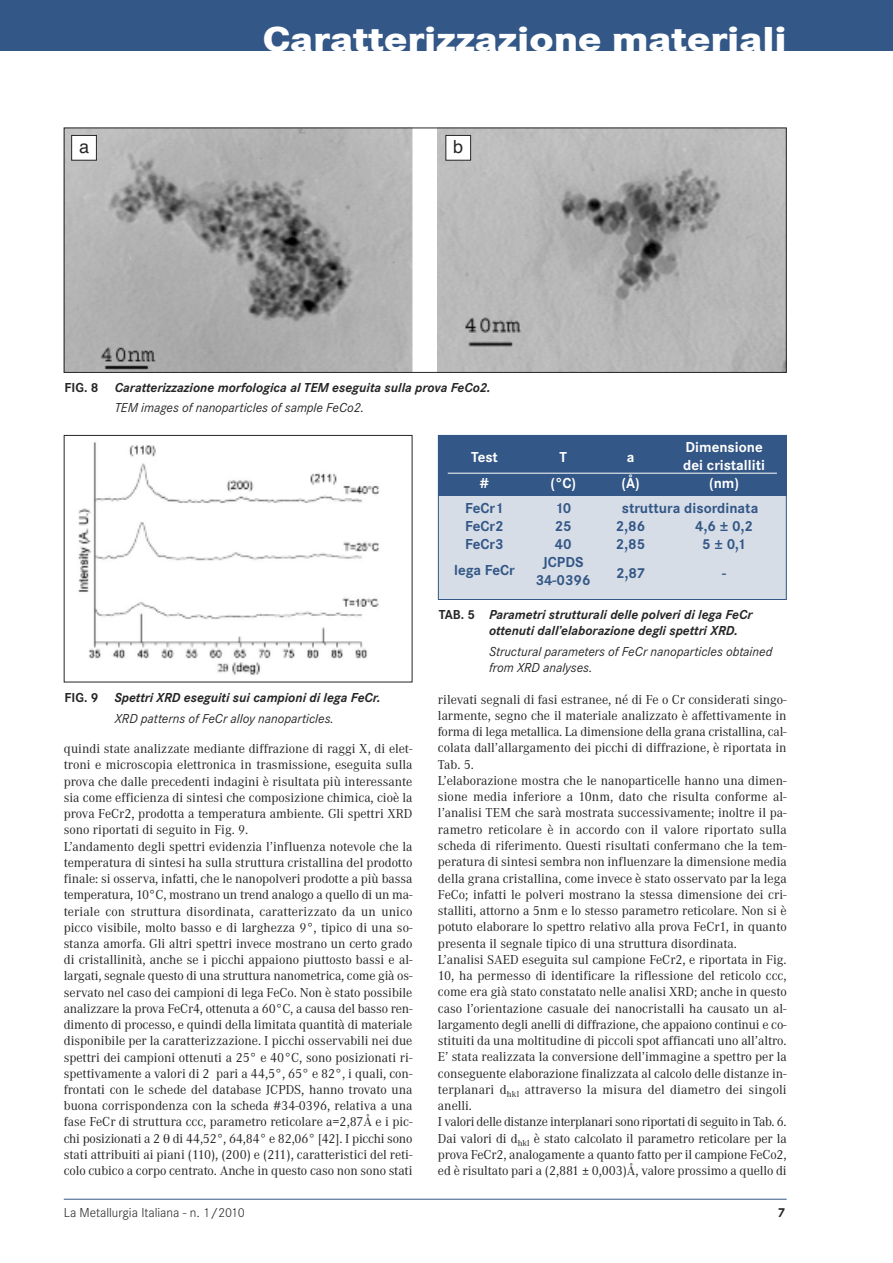
<style>
.page{position:relative;width:893px;height:1263px;background:#fff}
.page>*{position:absolute;margin:0;border:0;box-sizing:border-box;transform-origin:0 0}
.t1{font:800 36px "Corporate S";color:#fff;scale:1.14 1}
.t2{font:18px "Helvetica";color:#272627}
.t3{font:700 15px/18px "Corporate S";color:#335786;text-align:center}
.t4{font:700 15px/18px "Corporate S";color:#fff}
.t5{font:13.5px/16.2px "Corporate A";color:#272627}
.t6{font:italic 700 13.5px/20.4px "Corporate S";color:#272627}
.t7{font:italic 13.5px/16.2px "Corporate S";color:#272627}
.t8{font:300 13.5px "Corporate S";color:#272627}
.t9{font:700 13.5px "Corporate S";color:#272627}
.s1{font-style:normal}
.s2{font-weight:400}
</style>
<div class="page">
<div style="left:438px;top:497px;width:349px;height:102px;background:#d6dde7"></div>
<div style="left:438px;top:435px;width:349px;height:61px;background:#335786"></div>
<div style="left:0;top:0;width:893px;height:51px;background:#335786"></div>
<hr style="left:64px;top:1199px;width:723px;height:1px;background:#335786">
<img style="left:66px;top:130px;width:346px;height:241px">
<img style="left:438px;top:130px;width:347px;height:241px">
<div style="left:64px;top:128px;width:723px;height:245px;border:1px solid #272627"></div>
<img style="left:78px;top:442px;width:302px;height:233px">
<div style="left:438px;top:435px;width:349px;height:165px;border:1px solid #335786"></div>
<hr style="left:448px;top:473px;width:329px;height:1px;background:#fff">
<div style="left:72px;top:135px;width:24px;height:25px;background:#fff"></div>
<div style="left:71px;top:135px;width:26px;height:26px;border:1px solid #272627"></div>
<div style="left:446px;top:135px;width:25px;height:25px;background:#fff"></div>
<div style="left:445px;top:135px;width:26px;height:26px;border:1px solid #272627"></div>
<h1 class="t1" style="left:263px;top:18px;width:461px">Caratterizzazione materiali</h1>
<h2 class="t2" style="left:79px;top:136px;width:12px">a</h2>
<h2 class="t2" style="left:453px;top:136px;width:12px">b</h2>
<p class="t6" style="left:115px;top:377px;width:377px;text-indent:-50px"><span class="s1">FIG. 8</span> Caratterizzazione morfologica al TEM eseguita sulla prova FeCo2.<br><span class="s2">TEM images of nanoparticles of sample FeCo2.</span></p>
<p class="t4" style="left:471px;top:448px;width:28px">Test</p>
<p class="t4" style="left:559px;top:448px;width:9px">T</p>
<p class="t4" style="left:627px;top:448px;width:9px">a</p>
<p class="t4" style="left:683px;top:438px;width:83px">Dimensione dei cristalliti</p>
<p class="t6" style="left:65px;top:687px;width:318px;text-align:center"><span class="s1">FIG. 9</span> Spettri XRD eseguiti sui campioni di lega FeCr.<br><span class="s2">XRD patterns of FeCr alloy nanoparticles.</span></p>
<p class="t5" style="left:64px;top:740px;width:350px">quindi state analizzate mediante diffrazione di raggi X, di elet&shy;troni e microscopia elettronica in trasmissione, eseguita sulla prova che dalle precedenti indagini è risultata più interessante sia come efficienza di sintesi che composizione chimica, cioè la prova FeCr2, prodotta a temperatura ambiente. Gli spettri XRD sono riportati di seguito in Fig. 9.<br>L’andamento degli spettri evidenzia l’influenza notevole che la temperatura di sintesi ha sulla struttura cristallina del prodotto finale: si osserva, infatti, che le nanopolveri prodotte a più bassa temperatura, 10°C, mostrano un trend analogo a quello di un ma&shy;teriale con struttura disordinata, caratterizzato da un unico picco visibile, molto basso e di larghezza 9°, tipico di una so&shy;stanza amorfa. Gli altri spettri invece mostrano un certo grado di cristallinità, anche se i picchi appaiono piuttosto bassi e al&shy;largati, segnale questo di una struttura nanometrica, come già os&shy;servato nel caso dei campioni di lega FeCo. Non è stato possibile analizzare la prova FeCr4, ottenuta a 60°C, a causa del basso ren&shy;dimento di processo, e quindi della limitata quantità di materiale disponibile per la caratterizzazione. I picchi osservabili nei due spettri dei campioni ottenuti a 25° e 40°C, sono posizionati ri&shy;spettivamente a valori di 2 pari a 44,5°, 65° e 82°, i quali, con&shy;frontati con le schede del database JCPDS, hanno trovato una buona corrispondenza con la scheda #34-0396, relativa a una fase FeCr di struttura ccc, parametro reticolare a=2,87Å e i pic&shy;chi posizionati a 2 di 44,52°, 64,84° e 82,06° [42]. I picchi sono stati attribuiti ai piani (110), (200) e (211), caratteristici del reti&shy;colo cubico a corpo centrato. Anche in questo caso non sono stati</p>
<p class="t4" style="left:480px;top:474px;width:10px">#</p>
<p class="t4" style="left:550px;top:474px;width:27px">(°C)</p>
<p class="t4" style="left:621px;top:474px;width:20px">(Å)</p>
<p class="t4" style="left:709px;top:474px;width:31px">(nm)</p>
<p class="t3" style="left:465px;top:499px;width:40px">FeCr1</p>
<p class="t3" style="left:555px;top:499px;width:18px">10</p>
<p class="t3" style="left:622px;top:499px;width:138px">struttura disordinata</p>
<p class="t3" style="left:465px;top:517px;width:40px">FeCr2</p>
<p class="t3" style="left:555px;top:517px;width:19px">25</p>
<p class="t3" style="left:616px;top:517px;width:31px">2,86</p>
<p class="t3" style="left:695px;top:517px;width:59px">4,6 ± 0,2</p>
<p class="t3" style="left:465px;top:535px;width:40px">FeCr3</p>
<p class="t3" style="left:555px;top:535px;width:19px">40</p>
<p class="t3" style="left:616px;top:535px;width:31px">2,85</p>
<p class="t3" style="left:702px;top:535px;width:45px">5 ± 0,1</p>
<p class="t3" style="left:454px;top:560px;width:62px">lega FeCr</p>
<p class="t3" style="left:536px;top:553px;width:56px">JCPDS<br>34-0396</p>
<p class="t3" style="left:616px;top:563px;width:30px">2,87</p>
<p class="t3" style="left:722px;top:563px;width:5px">-</p>
<p class="t6" style="left:489px;top:606px;width:265px;line-height:16.2px;text-indent:-50px"><span class="s1">TAB. 5</span> Parametri strutturali delle polveri di lega FeCr ottenuti dall’elaborazione degli spettri XRD.</p>
<p class="t7" style="left:489px;top:643px;width:285px">Structural parameters of FeCr nanoparticles obtained from XRD analyses.</p>
<p class="t5" style="left:438px;top:691px;width:350px">rilevati segnali di fasi estranee, né di Fe o Cr considerati singo&shy;larmente, segno che il materiale analizzato è affettivamente in forma di lega metallica. La dimensione della grana cristallina, cal&shy;colata dall’allargamento dei picchi di diffrazione, è riportata in Tab. 5.<br>L’elaborazione mostra che le nanoparticelle hanno una dimen&shy;sione media inferiore a 10nm, dato che risulta conforme al&shy;l’analisi TEM che sarà mostrata successivamente; inoltre il pa&shy;rametro reticolare è in accordo con il valore riportato sulla scheda di riferimento. Questi risultati confermano che la tem&shy;peratura di sintesi sembra non influenzare la dimensione media della grana cristallina, come invece è stato osservato par la lega FeCo; infatti le polveri mostrano la stessa dimensione dei cri&shy;stalliti, attorno a 5nm e lo stesso parametro reticolare. Non si è potuto elaborare lo spettro relativo alla prova FeCr1, in quanto presenta il segnale tipico di una struttura disordinata.<br>L’analisi SAED eseguita sul campione FeCr2, e riportata in Fig.<br>10, ha permesso di identificare la riflessione del reticolo ccc, come era già stato constatato nelle analisi XRD; anche in questo caso l’orientazione casuale dei nanocristalli ha causato un al&shy;largamento degli anelli di diffrazione, che appaiono continui e co&shy;stituiti da una moltitudine di piccoli spot affiancati uno all’altro.<br>E’ stata realizzata la conversione dell’immagine a spettro per la conseguente elaborazione finalizzata al calcolo delle distanze in&shy;terplanari d<sub>hkl</sub> attraverso la misura del diametro dei singoli anelli.<br>I valori delle distanze interplanari sono riportati di seguito in Tab. 6.<br>Dai valori di d<sub>hkl</sub> è stato calcolato il parametro reticolare per la prova FeCr2, analogamente a quanto fatto per il campione FeCo2, ed è risultato pari a (2,881 ± 0,003)Å, valore prossimo a quello di</p>
<p class="t8" style="left:64px;top:1204px;width:182px">La Metallurgia Italiana - n. 1/2010</p>
<p class="t9" style="left:778px;top:1204px;width:9px">7</p>
</div>
